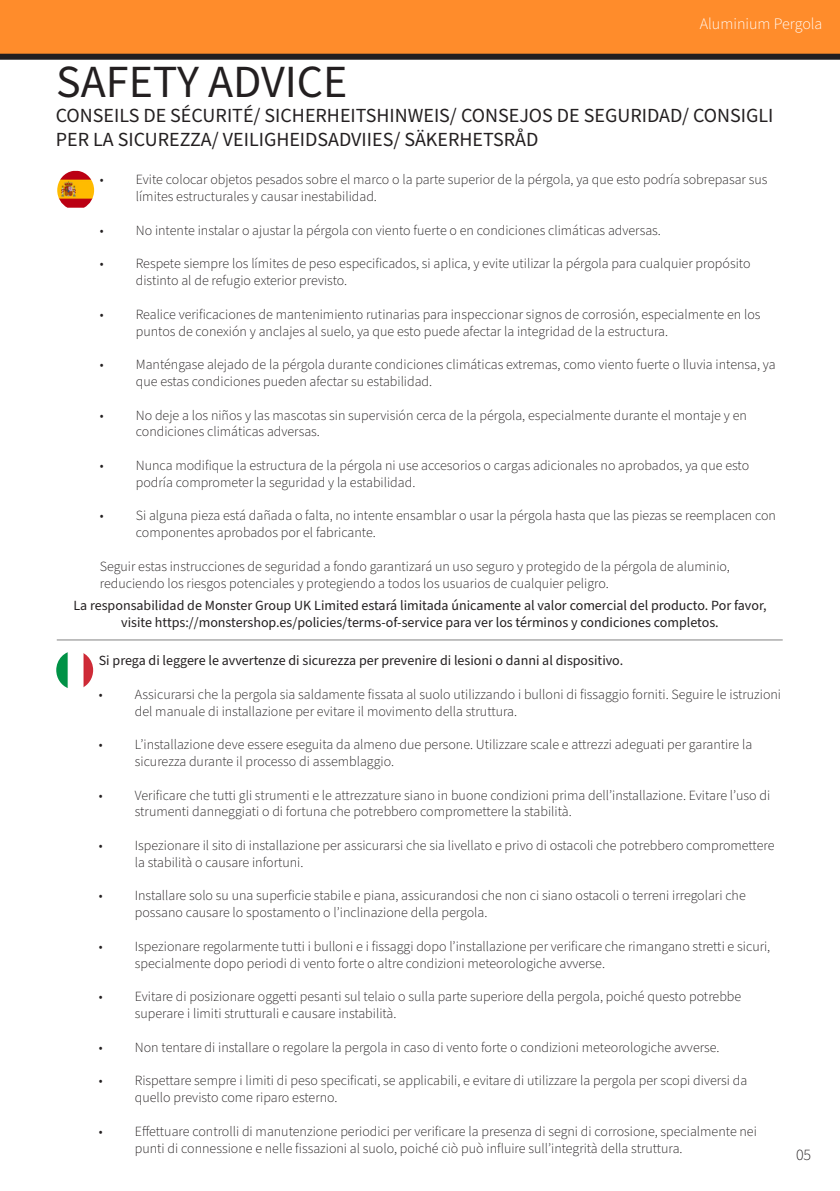
<style>
.page{position:relative;width:840px;height:1191px;background:#fff}
.page>*{position:absolute;margin:0;border:0;box-sizing:border-box;transform-origin:0 0}
.t1{font:46px "Source Sans Pro";color:#231f20}
.t2{font:20px/24px "Source Sans Pro";color:#231f20}
.t3{font:300 16px "Source Sans Pro";color:#fff}
.t4{font:300 16px "Source Sans Pro";color:#231f20}
.t5{font:300 14px/16.8px "Source Sans Pro";color:#231f20}
.t6{font:14px/16.8px "Source Sans Pro";color:#231f20;text-align:center}
</style>
<div class="page">
<div style="left:0;top:0;width:839px;height:57px;background:#ff8c2b"></div>
<div style="left:0;top:54px;width:839px;height:6px;background:#231f20"></div>
<img style="left:57px;top:171px;width:37px;height:37px">
<hr style="left:57px;top:639px;width:725px;height:1px;background:#000">
<img style="left:56px;top:652px;width:37px;height:36px">
<p class="t3" style="left:699px;top:13px;width:124px">Aluminium Pergola</p>
<p class="t1" style="left:56px;top:51px;width:292px">SAFETY ADVICE</p>
<p class="t2" style="left:56px;top:104px;width:718px">CONSEILS DE SÉCURITÉ/ SICHERHEITSHINWEIS/ CONSEJOS DE SEGURIDAD/ CONSIGLI<br>PER LA SICUREZZA/ VEILIGHEIDSADVIIES/ SÄKERHETSRÅD</p>
<p class="t5" style="left:136px;top:172px;width:632px;text-indent:-36px">• Evite colocar objetos pesados sobre el marco o la parte superior de la pérgola, ya que esto podría sobrepasar sus límites estructurales y causar inestabilidad.</p>
<p class="t5" style="left:100px;top:222px;width:562px">• No intente instalar o ajustar la pérgola con viento fuerte o en condiciones climáticas adversas.</p>
<p class="t5" style="left:136px;top:256px;width:616px;text-indent:-36px">• Respete siempre los límites de peso especificados, si aplica, y evite utilizar la pérgola para cualquier propósito distinto al de refugio exterior previsto.</p>
<p class="t5" style="left:136px;top:306px;width:626px;text-indent:-36px">• Realice verificaciones de mantenimiento rutinarias para inspeccionar signos de corrosión, especialmente en los puntos de conexión y anclajes al suelo, ya que esto puede afectar la integridad de la estructura.</p>
<p class="t5" style="left:136px;top:356px;width:641px;text-indent:-36px">• Manténgase alejado de la pérgola durante condiciones climáticas extremas, como viento fuerte o lluvia intensa, ya que estas condiciones pueden afectar su estabilidad.</p>
<p class="t5" style="left:136px;top:407px;width:612px;text-indent:-36px">• No deje a los niños y las mascotas sin supervisión cerca de la pérgola, especialmente durante el montaje y en condiciones climáticas adversas.</p>
<p class="t5" style="left:136px;top:457px;width:614px;text-indent:-36px">• Nunca modifique la estructura de la pérgola ni use accesorios o cargas adicionales no aprobados, ya que esto podría comprometer la seguridad y la estabilidad.</p>
<p class="t5" style="left:136px;top:508px;width:641px;text-indent:-36px">• Si alguna pieza está dañada o falta, no intente ensamblar o usar la pérgola hasta que las piezas se reemplacen con componentes aprobados por el fabricante.</p>
<p class="t5" style="left:100px;top:558px;width:631px">Seguir estas instrucciones de seguridad a fondo garantizará un uso seguro y protegido de la pérgola de aluminio, reduciendo los riesgos potenciales y protegiendo a todos los usuarios de cualquier peligro.</p>
<p class="t6" style="left:73px;top:597px;width:694px">La responsabilidad de Monster Group UK Limited estará limitada únicamente al valor comercial del producto. Por favor, visite https://monstershop.es/policies/terms-of-service para ver los términos y condiciones completos.</p>
<p class="t6" style="left:99px;top:652px;width:525px">Si prega di leggere le avvertenze di sicurezza per prevenire di lesioni o danni al dispositivo.</p>
<p class="t5" style="left:135px;top:686px;width:647px;text-indent:-36px">• Assicurarsi che la pergola sia saldamente fissata al suolo utilizzando i bulloni di fissaggio forniti. Seguire le istruzioni del manuale di installazione per evitare il movimento della struttura.</p>
<p class="t5" style="left:135px;top:736px;width:618px;text-indent:-36px">• L’installazione deve essere eseguita da almeno due persone. Utilizzare scale e attrezzi adeguati per garantire la sicurezza durante il processo di assemblaggio.</p>
<p class="t5" style="left:135px;top:787px;width:636px;text-indent:-36px">• Verificare che tutti gli strumenti e le attrezzature siano in buone condizioni prima dell’installazione. Evitare l’uso di strumenti danneggiati o di fortuna che potrebbero compromettere la stabilità.</p>
<p class="t5" style="left:135px;top:837px;width:641px;text-indent:-36px">• Ispezionare il sito di installazione per assicurarsi che sia livellato e privo di ostacoli che potrebbero compromettere la stabilità o causare infortuni.</p>
<p class="t5" style="left:135px;top:887px;width:612px;text-indent:-36px">• Installare solo su una superficie stabile e piana, assicurandosi che non ci siano ostacoli o terreni irregolari che possano causare lo spostamento o l’inclinazione della pergola.</p>
<p class="t5" style="left:135px;top:938px;width:636px;text-indent:-36px">• Ispezionare regolarmente tutti i bulloni e i fissaggi dopo l’installazione per verificare che rimangano stretti e sicuri, specialmente dopo periodi di vento forte o altre condizioni meteorologiche avverse.</p>
<p class="t5" style="left:135px;top:988px;width:607px;text-indent:-36px">• Evitare di posizionare oggetti pesanti sul telaio o sulla parte superiore della pergola, poiché questo potrebbe superare i limiti strutturali e causare instabilità.</p>
<p class="t5" style="left:99px;top:1039px;width:622px">• Non tentare di installare o regolare la pergola in caso di vento forte o condizioni meteorologiche avverse.</p>
<p class="t5" style="left:135px;top:1072px;width:613px;text-indent:-36px">• Rispettare sempre i limiti di peso specificati, se applicabili, e evitare di utilizzare la pergola per scopi diversi da quello previsto come riparo esterno.</p>
<p class="t5" style="left:135px;top:1123px;width:623px;text-indent:-36px">• Effettuare controlli di manutenzione periodici per verificare la presenza di segni di corrosione, specialmente nei punti di connessione e nelle fissazioni al suolo, poiché ciò può influire sull’integrità della struttura.</p>
<p class="t4" style="left:795px;top:1144px;width:17px">05</p>
</div>
